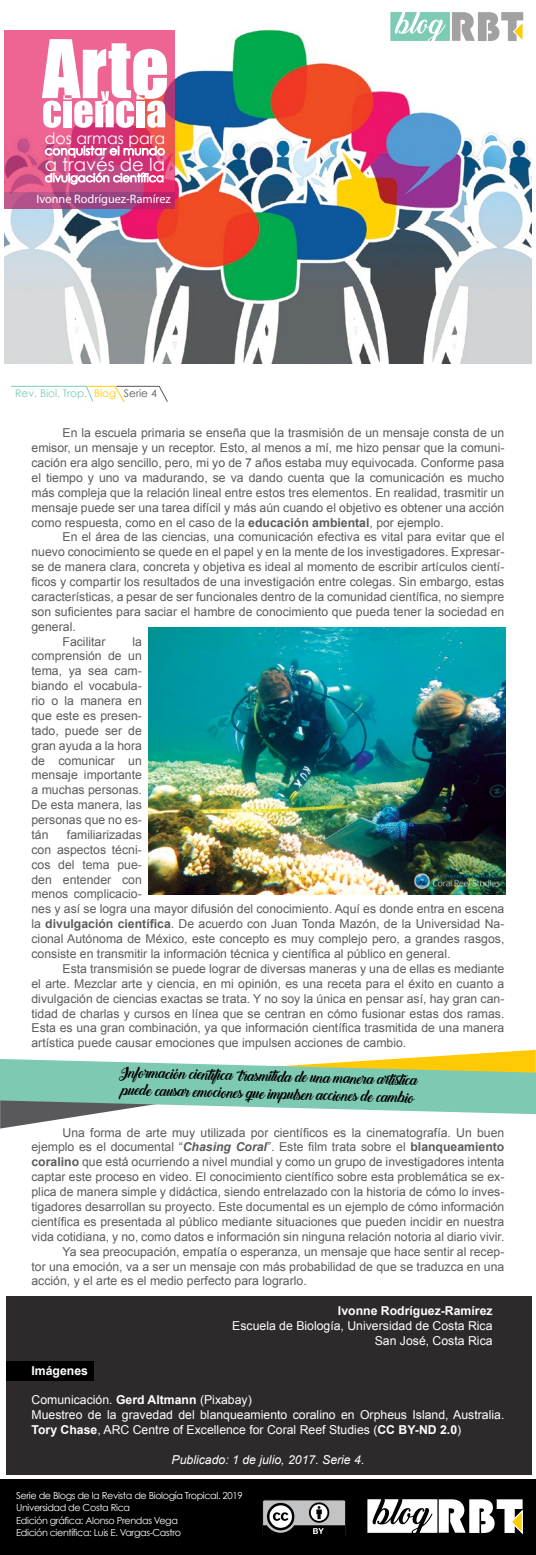
<style>
.page{position:relative;width:536px;height:1555px;background:#fff}
.page>*{position:absolute;margin:0;border:0;box-sizing:border-box;transform-origin:0 0}
.t1{font:18.11px "Century Gothic";color:#fff}
.t2{font:15.75px "Century Gothic";color:#fff}
.t3{font:14px/17.4px "Backto Black Demo";color:#000}
.t4{font:12.25px/14.9px "Arial";color:#5c5c5e;text-align:justify}
.t5{font:12.25px/14.9px "Arial";color:#fff;text-align:right}
.t6{font:700 12.25px "Arial";color:#fff}
.t7{font:italic 12.25px "Arial";color:#fff}
.t8{font:12.25px "Myriad Pro";color:#fff}
.t9{font:10.5px "Century Gothic";color:#7ecbb5}
.t10{font:9.62px/12.2px "Century Gothic";letter-spacing:-.04em;color:#fff}
.s1{color:#ffcb05}
.s2{color:#585a5c}
.s3{font-weight:700}
.s4{font-weight:700;font-style:italic}
</style>
<div class="page">
<div style="left:6px;top:1295px;width:525px;height:179px;background:#2e292b"></div>
<div style="left:6px;top:1360px;width:88px;height:20px;background:#000"></div>
<div style="left:0;top:1478px;width:536px;height:76px;background:#000"></div>
<svg style="left:367px;top:1499px;width:156px;height:35px"></svg>
<svg style="left:262px;top:1500px;width:83px;height:35px"></svg>
<img style="left:4px;top:12px;width:527px;height:351px">
<svg style="left:4px;top:192px;width:171px;height:16px;background:#aa417f"></svg>
<svg style="left:4px;top:31px;width:171px;height:161px;background:#df5284"></svg>
<svg style="left:42px;top:39px;width:125px;height:89px"></svg>
<svg style="left:45px;top:146px;width:119px;height:11px"></svg>
<svg style="left:45px;top:173px;width:118px;height:11px"></svg>
<svg style="left:390px;top:12px;width:133px;height:30px"></svg>
<svg style="left:11px;top:385px;width:157px;height:17px"></svg>
<svg style="left:0;top:1049px;width:536px;height:79px"></svg>
<img style="left:148px;top:627px;width:357px;height:267px">
<p class="t2" style="left:45px;top:128px;width:122px">dos armas para</p>
<h1 class="t1" style="left:45px;top:153px;width:122px">a través de la</h1>
<p class="t8" style="left:36px;top:191px;width:136px">Ivonne Rodríguez-Ramírez</p>
<p class="t9" style="left:15px;top:387px;width:143px">Rev. Biol. Trop. <span class="s1">Blog</span> <span class="s2">Serie 4</span></p>
<p class="t4" style="left:31px;top:425px;width:474px;text-indent:31px">En la escuela primaria se enseña que la trasmisión de un mensaje consta de un emisor, un mensaje y un receptor. Esto, al menos a mí, me hizo pensar que la comuni&shy;cación era algo sencillo, pero, mi yo de 7 años estaba muy equivocada. Conforme pasa el tiempo y uno va madurando, se va dando cuenta que la comunicación es mucho más compleja que la relación lineal entre estos tres elementos. En realidad, trasmitir un mensaje puede ser una tarea difícil y más aún cuando el objetivo es obtener una acción como respuesta, como en el caso de la <span class="s3">educación ambiental</span>, por ejemplo.</p>
<p class="t4" style="left:62px;top:529px;width:443px">En el área de las ciencias, una comunicación efectiva es vital para evitar que el</p>
<p class="t4" style="left:31px;top:544px;width:474px">nuevo conocimiento se quede en el papel y en la mente de los investigadores. Expresar-</p>
<p class="t4" style="left:31px;top:559px;width:474px">se de manera clara, concreta y objetiva es ideal al momento de escribir artículos cientí-</p>
<p class="t4" style="left:31px;top:574px;width:474px">ficos y compartir los resultados de una investigación entre colegas. Sin embargo, estas</p>
<p class="t4" style="left:31px;top:589px;width:474px">características, a pesar de ser funcionales dentro de la comunidad científica, no siempre</p>
<p class="t4" style="left:31px;top:604px;width:474px">son suficientes para saciar el hambre de conocimiento que pueda tener la sociedad en</p>
<p class="t4" style="left:31px;top:619px;width:46px">general.</p>
<p class="t4" style="left:62px;top:634px;width:44px">Facilitar</p>
<p class="t4" style="left:31px;top:634px;width:112px;text-indent:101px">la comprensión de un tema, ya sea cam&shy;biando el vocabula&shy;rio o la manera en que este es presen&shy;tado, puede ser de gran ayuda a la hora de comunicar un mensaje importante a muchas personas.<br>De esta manera, las personas que no es&shy;tán</p>
<p class="t4" style="left:31px;top:827px;width:474px;text-align:left;text-indent:35px">familiarizadas<br>con aspectos técni-<br>cos del tema pue-<br>den entender con<br>menos complicacio-<br>nes y así se logra una mayor difusión del conocimiento. Aquí es donde entra en escena la <span class="s3">divulgación científica</span>. De acuerdo con Juan Tonda Mazón, de la Universidad Na&shy;cional Autónoma de México, este concepto es muy complejo pero, a grandes rasgos, consiste en transmitir la información técnica y científica al público en general.</p>
<p class="t4" style="left:31px;top:961px;width:474px;text-indent:31px">Esta transmisión se puede lograr de diversas maneras y una de ellas es mediante el arte. Mezclar arte y ciencia, en mi opinión, es una receta para el éxito en cuanto a divulgación de ciencias exactas se trata. Y no soy la única en pensar así, hay gran can&shy;tidad de charlas y cursos en línea que se centran en cómo fusionar estas dos ramas.<br>Esta es una gran combinación, ya que información científica trasmitida de una manera artística puede causar emociones que impulsen acciones de cambio.</p>
<p class="t3" style="left:120px;top:1062px;width:300px;rotate:2deg">Información científica tr asmitida de una manera artística puede causar emociones que impulsen acciones de cambio</p>
<p class="t4" style="left:62px;top:1124px;width:443px">Una forma de arte muy utilizada por científicos es la cinematografía. Un buen</p>
<p class="t4" style="left:31px;top:1139px;width:474px">ejemplo es el documental “<span class="s4">Chasing Coral</span>”. Este film trata sobre el <span class="s3">blanqueamiento</span></p>
<p class="t4" style="left:31px;top:1154px;width:474px"><span class="s3">coralino</span> que está ocurriendo a nivel mundial y como un grupo de investigadores intenta</p>
<p class="t4" style="left:31px;top:1169px;width:474px">captar este proceso en video. El conocimiento científico sobre esta problemática se ex-</p>
<p class="t4" style="left:31px;top:1184px;width:474px">plica de manera simple y didáctica, siendo entrelazado con la historia de cómo lo inves-</p>
<p class="t4" style="left:31px;top:1199px;width:474px">tigadores desarrollan su proyecto. Este documental es un ejemplo de cómo información</p>
<p class="t4" style="left:31px;top:1214px;width:474px">científica es presentada al público mediante situaciones que pueden incidir en nuestra</p>
<p class="t4" style="left:31px;top:1228px;width:474px">vida cotidiana, y no, como datos e información sin ninguna relación notoria al diario vivir.</p>
<p class="t4" style="left:62px;top:1243px;width:443px">Ya sea preocupación, empatía o esperanza, un mensaje que hace sentir al recep-</p>
<p class="t4" style="left:31px;top:1258px;width:474px">tor una emoción, va a ser un mensaje con más probabilidad de que se traduzca en una</p>
<p class="t4" style="left:31px;top:1273px;width:277px">acción, y el arte es el medio perfecto para lograrlo.</p>
<p class="t6" style="left:338px;top:1302px;width:156px">Ivonne Rodríguez-Ramírez</p>
<p class="t5" style="left:232px;top:1318px;width:262px">Escuela de Biología, Universidad de Costa Rica<br>San José, Costa Rica</p>
<p class="t6" style="left:31px;top:1361px;width:58px">Imágenes</p>
<p class="t5" style="left:31px;top:1392px;width:474px;text-align:left">Comunicación. <span class="s3">Gerd Altmann</span> (Pixabay)<br>Muestreo de la gravedad del blanqueamiento coralino en Orpheus Island, Australia.<br><span class="s3">Tory Chase</span>, ARC Centre of Excellence for Coral Reef Studies (<span class="s3">CC BY-ND 2.0</span>)</p>
<p class="t7" style="left:171px;top:1451px;width:194px">Publicado: 1 de julio, 2017. Serie 4.</p>
<p class="t10" style="left:16px;top:1489px;width:228px">Serie de Blogs de la Revista de Biología Tropical. 2019<br>Universidad de Costa Rica<br>Edición gráfica: Alonso Prendas Vega<br>Edición científica: Luis E. Vargas-Castro</p>
</div>
